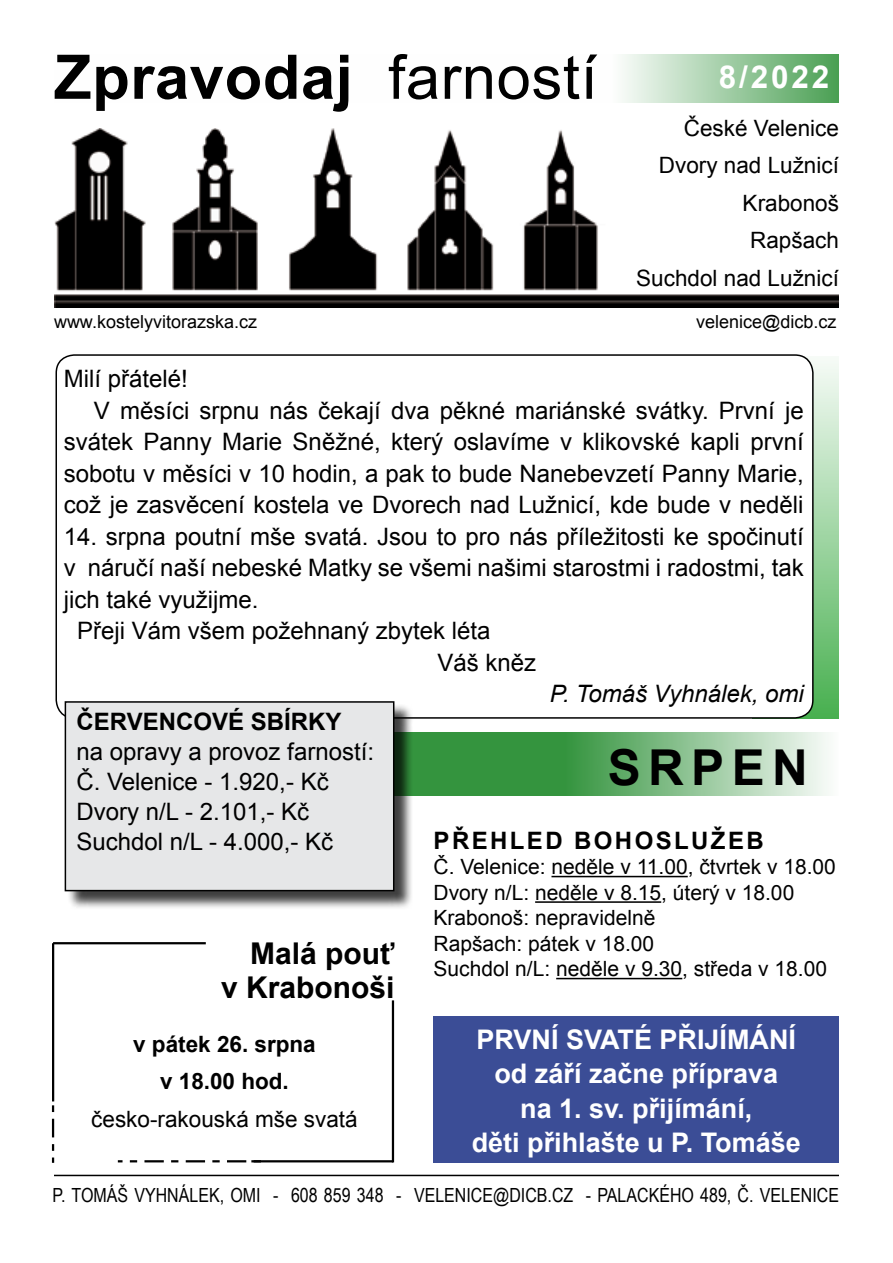
<style>
.page{position:relative;width:893px;height:1263px;background:#fff}
.page>*{position:absolute;margin:0;border:0;box-sizing:border-box;transform-origin:0 0}
.t1{font:700 61.5px "Arial";letter-spacing:.01em;color:#000}
.t2{font:700 49.5px "Arial";letter-spacing:.15em;color:#000}
.t3{font:700 31.5px "Arial";color:#fff}
.t4{font:700 30px/34.5px "Arial";color:#000;text-align:right}
.t5{font:700 27px/34.5px "Arial";color:#fff;text-align:center}
.t6{font:24px/30px "Arial";color:#000}
.t7{font:italic 24px "Arial";color:#000}
.t8{font:700 24px "Arial";letter-spacing:.1em;color:#000}
.t9{font:700 24px "Arial";color:#000}
.t10{font:22.5px/37.5px "Arial";color:#000;text-align:right}
.t11{font:700 22.5px/37.5px "Arial";color:#000;text-align:center}
.t12{font:21px/25.5px "Arial";color:#000}
.t13{font:19.5px "Arial Narrow";color:#000}
.t14{font:18px "Arial";color:#000}
.s1{font-weight:400}
</style>
<div class="page">
<svg style="left:623px;top:54px;width:216px;height:48px;background:#9fcca4"></svg>
<svg style="left:753px;top:356px;width:86px;height:363px;background:#9dd3a1"></svg>
<img style="left:54px;top:128px;width:785px;height:179px">
<svg style="left:414px;top:732px;width:414px;height:63px;background:#70b377"></svg>
<hr style="left:551px;top:876px;width:137px;height:1px;background:#000">
<hr style="left:535px;top:901px;width:126px;height:2px;background:#000">
<hr style="left:556px;top:978px;width:126px;height:1px;background:#000">
<div style="left:56px;top:355px;width:757px;height:363px;background:#fff;border-radius:18px"></div>
<div style="left:67px;top:704px;width:347px;height:205px;background:#000;opacity:.75"></div>
<div style="left:65px;top:702px;width:329px;height:189px;background:#e6e7e8"></div>
<div style="left:65px;top:701px;width:329px;height:190px;border:2px solid #000"></div>
<hr style="left:54px;top:1175px;width:785px;height:1px;background:#000">
<div style="left:434px;top:1016px;width:405px;height:147px;background:#3b4d96"></div>
<hr style="left:52px;top:943px;width:2px;height:158px;background:#000">
<svg style="left:52px;top:1105px;width:2px;height:58px"></svg>
<hr style="left:53px;top:942px;width:153px;height:2px;background:#000">
<hr style="left:251px;top:1160px;width:142px;height:2px;background:#000">
<svg style="left:118px;top:1160px;width:143px;height:2px"></svg>
<hr style="left:392px;top:1000px;width:2px;height:162px;background:#000">
<h1 class="t1" style="left:54px;top:36px;width:545px">Zpravodaj <span class="s1">farností</span></h1>
<h3 class="t3" style="left:719px;top:56px;width:112px">8/2022</h3>
<p class="t10" style="left:636px;top:109px;width:204px">České Velenice<br>Dvory nad Lužnicí<br>Krabonoš<br>Rapšach<br>Suchdol nad Lužnicí</p>
<p class="t14" style="left:54px;top:310px;width:205px">www.kostelyvitorazska.cz</p>
<p class="t14" style="left:696px;top:310px;width:142px">velenice@dicb.cz</p>
<p class="t6" style="left:64px;top:364px;width:126px">Milí přátelé!</p>
<p class="t6" style="left:94px;top:396px;width:711px">V měsíci srpnu nás čekají dva pěkné mariánské svátky. První je</p>
<p class="t6" style="left:64px;top:427px;width:741px">svátek Panny Marie Sněžné, který oslavíme v klikovské kapli první</p>
<p class="t6" style="left:64px;top:459px;width:741px">sobotu v měsíci v 10 hodin, a pak to bude Nanebevzetí Panny Marie,</p>
<p class="t6" style="left:64px;top:490px;width:741px">což je zasvěcení kostela ve Dvorech nad Lužnicí, kde bude v neděli</p>
<p class="t6" style="left:64px;top:522px;width:741px">14. srpna poutní mše svatá. Jsou to pro nás příležitosti ke spočinutí</p>
<p class="t6" style="left:64px;top:553px;width:741px">v náručí naší nebeské Matky se všemi našimi starostmi i radostmi, tak</p>
<p class="t6" style="left:64px;top:585px;width:196px">jich také využijme.</p>
<p class="t6" style="left:77px;top:616px;width:415px">Přeji Vám všem požehnaný zbytek léta</p>
<p class="t6" style="left:438px;top:648px;width:100px">Váš kněz</p>
<p class="t7" style="left:550px;top:678px;width:255px">P. Tomáš Vyhnálek, omi</p>
<p class="t9" style="left:77px;top:705px;width:266px">ČERVENCOVÉ SBÍRKY</p>
<p class="t6" style="left:77px;top:737px;width:299px">na opravy a provoz farností:<br>Č. Velenice - 1.920,- Kč<br>Dvory n/L - 2.101,- Kč<br>Suchdol n/L - 4.000,- Kč</p>
<h2 class="t2" style="left:608px;top:734px;width:202px">SRPEN</h2>
<p class="t8" style="left:434px;top:824px;width:332px">PŘEHLED BOHOSLUŽEB</p>
<p class="t12" style="left:434px;top:854px;width:404px">Č. Velenice: neděle v 11.00, čtvrtek v 18.00<br>Dvory n/L: neděle v 8.15, úterý v 18.00<br>Krabonoš: nepravidelně<br>Rapšach: pátek v 18.00<br>Suchdol n/L: neděle v 9.30, středa v 18.00</p>
<p class="t4" style="left:221px;top:937px;width:175px">Malá pouť<br>v Krabonoši</p>
<p class="t11" style="left:133px;top:1026px;width:184px">v pátek 26. srpna v 18.00 hod.</p>
<p class="t10" style="left:91px;top:1100px;width:268px">česko-rakouská mše svatá</p>
<p class="t5" style="left:472px;top:1023px;width:331px">PRVNÍ SVATÉ PŘIJÍMÁNÍ od září začne příprava<br>na 1. sv. přijímání,<br>děti přihlašte u P. Tomáše</p>
<p class="t13" style="left:52px;top:1181px;width:788px">P. TOMÁŠ VYHNÁLEK, OMI - 608 859 348 - VELENICE@DICB.CZ - PALACKÉHO 489, Č. VELENICE</p>
</div>
